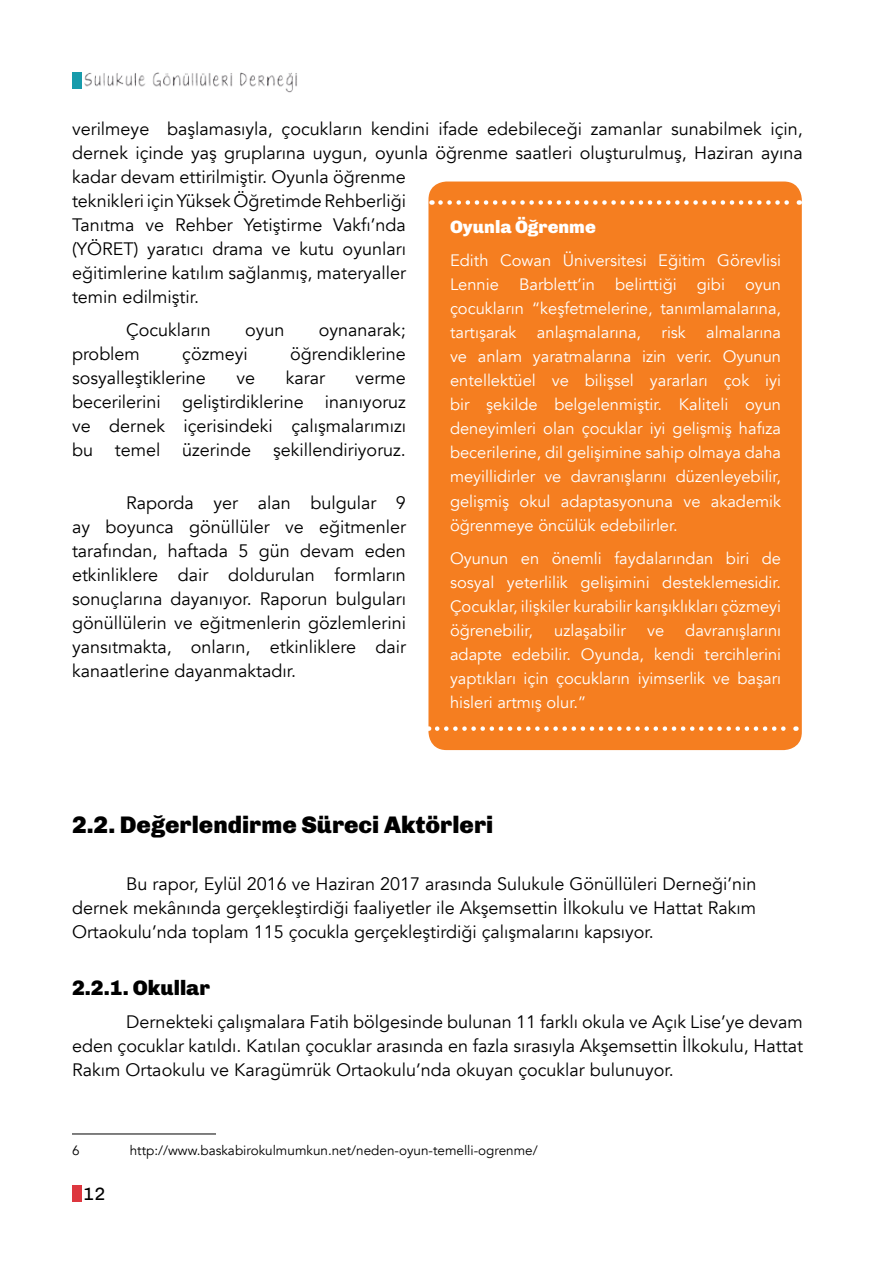
<style>
.page{position:relative;width:893px;height:1263px;background:#fff}
.page>*{position:absolute;margin:0;border:0;box-sizing:border-box;transform-origin:0 0}
.t1{font:900 24px "Chivo";color:#000}
.t2{font:900 21px "Chivo";color:#000}
.t3{font:18px/24px "Avenir";color:#000;text-align:justify}
.t4{font:900 18px "Chivo";color:#fff}
.t5{font:18px "Chivo";color:#000}
.t6{font:16.5px/24px "Avenir";color:#fff;text-align:justify}
.t7{font:13.5px "Avenir";color:#000}
</style>
<div class="page">
<img style="left:84px;top:72px;width:213px;height:21px">
<div style="left:72px;top:72px;width:9px;height:16px;background:#179bab"></div>
<div style="left:72px;top:1185px;width:9px;height:16px;background:#dd373f"></div>
<hr style="left:72px;top:1133px;width:144px;height:1px;background:#000">
<div style="left:428px;top:182px;width:374px;height:568px;background:#f57e20;border-radius:18px"></div>
<svg style="left:440px;top:200px;width:360px;height:5px"></svg>
<svg style="left:437px;top:726px;width:359px;height:5px"></svg>
<p class="t3" style="left:72px;top:117px;width:732px;text-align:left">verilmeye başlamasıyla, çocukların kendini ifade edebileceği zamanlar sunabilmek için, dernek içinde yaş gruplarına uygun, oyunla öğrenme saatleri oluşturulmuş, Haziran ayına kadar devam ettirilmiştir. Oyunla öğrenme<br>teknikleri için Yüksek Öğretimde Rehberliği<br>Tanıtma ve Rehber Yetiştirme Vakfı’nda<br>(YÖRET) yaratıcı drama ve kutu oyunları<br>eğitimlerine katılım sağlanmış, materyaller<br>temin edilmiştir.</p>
<p class="t3" style="left:126px;top:318px;width:86px">Çocukların</p>
<p class="t3" style="left:245px;top:318px;width:41px">oyun</p>
<p class="t3" style="left:319px;top:318px;width:89px">oynanarak;</p>
<p class="t3" style="left:72px;top:342px;width:69px">problem</p>
<p class="t3" style="left:182px;top:342px;width:67px">çözmeyi</p>
<p class="t3" style="left:290px;top:342px;width:117px">öğrendiklerine</p>
<p class="t3" style="left:72px;top:366px;width:135px">sosyalleştiklerine</p>
<p class="t3" style="left:237px;top:366px;width:20px">ve</p>
<p class="t3" style="left:286px;top:366px;width:41px">karar</p>
<p class="t4" style="left:450px;top:216px;width:147px">Oyunla Öğrenme</p>
<p class="t6" style="left:450px;top:249px;width:333px">Edith Cowan Üniversitesi Eğitim Görevlisi Lennie Barblett’in belirttiği gibi oyun çocukların “keşfetmelerine, tanımlamalarına, tartışarak anlaşmalarına, risk almalarına ve anlam yaratmalarına izin verir. Oyunun entellektüel ve bilişsel yararları çok iyi bir şekilde belgelenmiştir. Kaliteli oyun deneyimleri olan çocuklar iyi gelişmiş hafıza becerilerine, dil gelişimine sahip olmaya daha meyillidirler ve davranışlarını düzenleyebilir, gelişmiş okul adaptasyonuna ve akademik öğrenmeye öncülük edebilirler.</p>
<p class="t6" style="left:450px;top:546px;width:333px">Oyunun en önemli faydalarından biri de sosyal yeterlilik gelişimini desteklemesidir.<br>Çocuklar, ilişkiler kurabilir karışıklıkları çözmeyi öğrenebilir,</p>
<p class="t3" style="left:72px;top:366px;width:335px;text-indent:284px">verme becerilerini geliştirdiklerine inanıyoruz ve dernek içerisindeki çalışmalarımızı bu temel üzerinde şekillendiriyoruz.</p>
<p class="t3" style="left:72px;top:491px;width:335px;text-indent:54px">Raporda yer alan bulgular 9 ay boyunca gönüllüler ve eğitmenler tarafından, haftada 5 gün devam eden etkinliklere dair doldurulan formların sonuçlarına dayanıyor. Raporun bulguları gönüllülerin ve eğitmenlerin gözlemlerini yansıtmakta, onların, etkinliklere dair kanaatlerine dayanmaktadır.<sup>6</sup></p>
<p class="t6" style="left:450px;top:618px;width:333px;text-indent:235px">davranışlarını adapte edebilir. Oyunda, kendi tercihlerini yaptıkları için çocukların iyimserlik ve başarı hisleri artmış olur.”</p>
<p class="t6" style="left:554px;top:618px;width:73px">uzlaşabilir</p>
<p class="t6" style="left:647px;top:618px;width:19px">ve</p>
<h1 class="t1" style="left:72px;top:810px;width:423px">2.2. Değerlendirme Süreci Aktörleri</h1>
<p class="t3" style="left:72px;top:872px;width:686px;text-indent:54px">Bu rapor, Eylül 2016 ve Haziran 2017 arasında Sulukule Gönüllüleri Derneği’nin dernek mekânında gerçekleştirdiği faaliyetler ile Akşemsettin İlkokulu ve Hattat Rakım Ortaokulu’nda toplam 115 çocukla gerçekleştirdiği çalışmalarını kapsıyor.</p>
<p class="t2" style="left:72px;top:975px;width:140px">2.2.1. Okullar</p>
<p class="t3" style="left:72px;top:1010px;width:732px;text-indent:54px">Dernekteki çalışmalara Fatih bölgesinde bulunan 11 farklı okula ve Açık Lise’ye devam eden çocuklar katıldı. Katılan çocuklar arasında en fazla sırasıyla Akşemsettin İlkokulu, Hattat Rakım Ortaokulu ve Karagümrük Ortaokulu’nda okuyan çocuklar bulunuyor.</p>
<p class="t7" style="left:72px;top:1142px;width:9px">6</p>
<p class="t7" style="left:130px;top:1142px;width:409px">http://www.baskabirokulmumkun.net/neden-oyun-temelli-ogrenme/</p>
<p class="t5" style="left:83px;top:1183px;width:24px">12</p>
</div>
